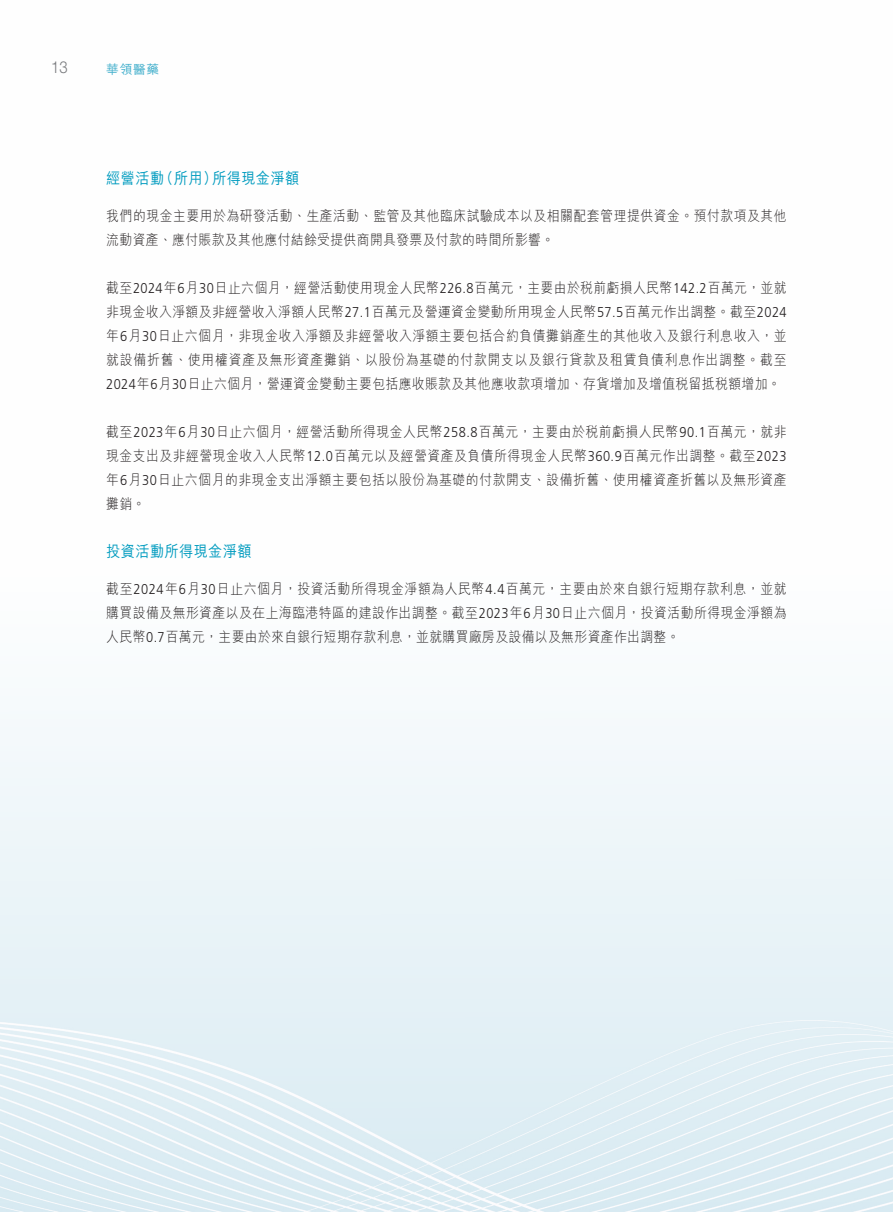
<style>
.page{position:relative;width:893px;height:1212px;background:#fff}
.page>*{position:absolute;margin:0;border:0;box-sizing:border-box;transform-origin:0 0}
.t1{font:300 16.5px "Helvetica Neue LT Std";color:#76787b;scale:.9 1}
.t2{font:500 15.75px "M Hei HK";letter-spacing:.03em;color:#009bbf;scale:.9 1}
.t3{font:300 14.25px/24px "M Hei HK";letter-spacing:.03em;color:#231f20;text-align:justify;scale:.9 1}
.t4{font:500 12.75px "M Hei HK";color:#40aecb}
.s1{font-family:"Frutiger LT Std"}
</style>
<div class="page">
<img style="left:0;top:726px;width:893px;height:486px">
<p class="t1" style="left:51px;top:57px;width:20px">13</p>
<p class="t4" style="left:106px;top:60px;width:55px">華領醫藥</p>
<p class="t2" style="left:212px;top:167px;width:98px">所得現金淨額</p>
<p class="t2" style="left:159px;top:167px;width:66px">（所用）</p>
<p class="t2" style="left:106px;top:167px;width:66px">經營活動</p>
<p class="t3" style="left:106px;top:203px;width:757px">我們的現金主要用於為研發活動、生產活動、監管及其他臨床試驗成本以及相關配套管理提供資金。預付款項及其他流動資產、應付賬款及其他應付結餘受提供商開具發票及付款的時間所影響。</p>
<p class="t3" style="left:106px;top:275px;width:757px">截至<span class="s1">2024</span>年 月<span class="s1">6 30</span>日止六個月，經營活動使用現金人民幣<span class="s1">226.8</span>百萬元，主要由於稅前虧損人民幣<span class="s1">142.2</span>百萬元，並就非現金收入淨額及非經營收入淨額人民幣<span class="s1">27.1</span>百萬元及營運資金變動所用現金人民幣<span class="s1">57.5</span>百萬元作出調整。截至<span class="s1">2024</span>年 月<span class="s1">6 30</span>日止六個月，非現金收入淨額及非經營收入淨額主要包括合約負債攤銷產生的其他收入及銀行利息收入，並就設備折舊、使用權資產及無形資產攤銷、以股份為基礎的付款開支以及銀行貸款及租賃負債利息作出調整。截至<span class="s1">2024</span>年 月<span class="s1">6 30</span>日止六個月，營運資金變動主要包括應收賬款及其他應收款項增加、存貨增加及增值稅留抵稅額增加。</p>
<p class="t3" style="left:106px;top:419px;width:757px">截至<span class="s1">2023</span>年 月<span class="s1">6 30</span>日止六個月，經營活動所得現金人民幣<span class="s1">258.8</span>百萬元，主要由於稅前虧損人民幣<span class="s1">90.1</span>百萬元，就非現金支出及非經營現金收入人民幣<span class="s1">12.0</span>百萬元以及經營資產及負債所得現金人民幣<span class="s1">360.9</span>百萬元作出調整。截至<span class="s1">2023</span>年 月<span class="s1">6 30</span>日止六個月的非現金支出淨額主要包括以股份為基礎的付款開支、設備折舊、使用權資產折舊以及無形資產攤銷。</p>
<p class="t2" style="left:106px;top:540px;width:163px">投資活動所得現金淨額</p>
<p class="t3" style="left:106px;top:576px;width:757px">截至<span class="s1">2024</span>年 月<span class="s1">6 30</span>日止六個月，投資活動所得現金淨額為人民幣<span class="s1">4.4</span>百萬元，主要由於來自銀行短期存款利息，並就購買設備及無形資產以及在上海臨港特區的建設作出調整。截至<span class="s1">2023</span>年 月<span class="s1">6 30</span>日止六個月，投資活動所得現金淨額為人民幣<span class="s1">0.7</span>百萬元，主要由於來自銀行短期存款利息，並就購買廠房及設備以及無形資產作出調整。</p>
</div>
